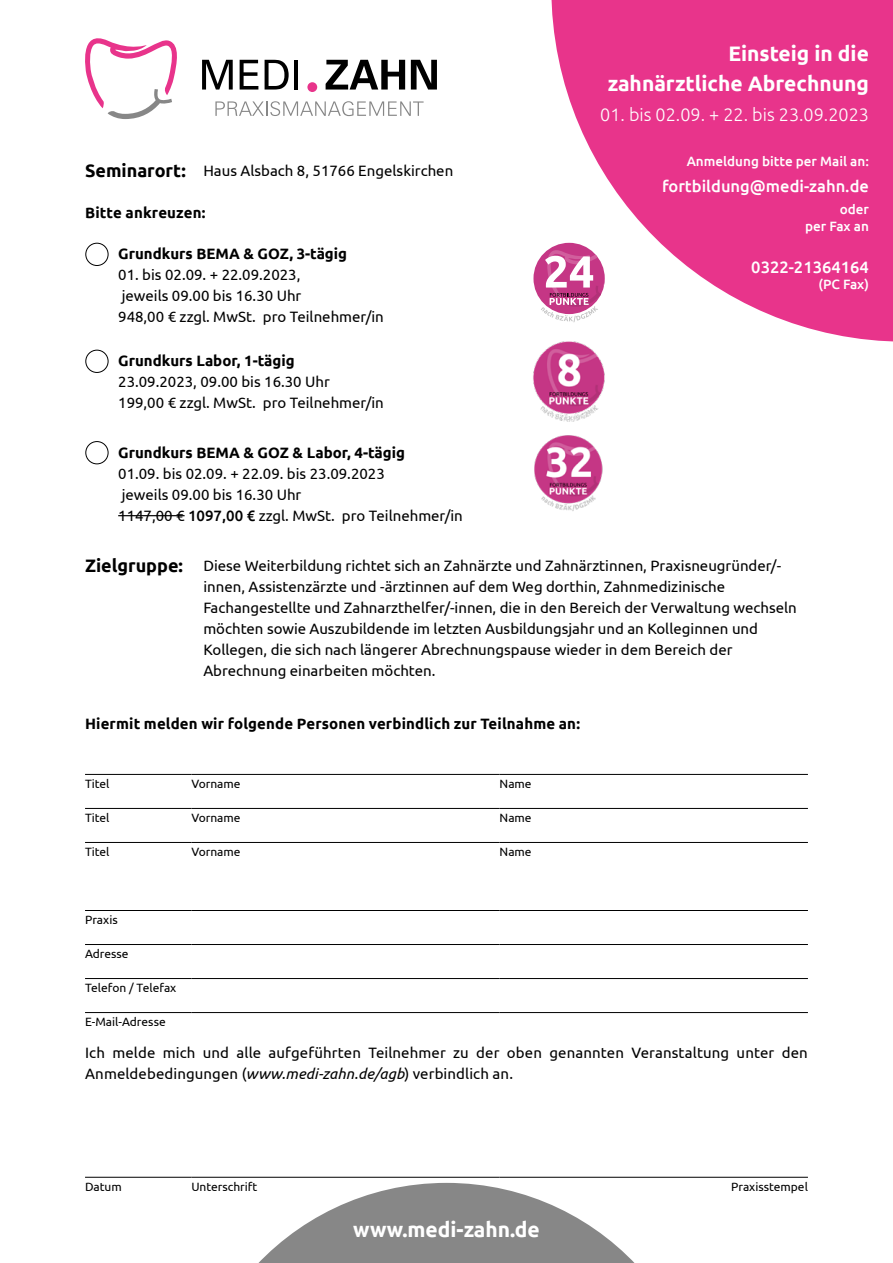
<style>
.page{position:relative;width:893px;height:1263px;background:#fff}
.page>*{position:absolute;margin:0;border:0;box-sizing:border-box;transform-origin:0 0}
.t1{font:700 21px/30px "Ubuntu";color:#fff;text-align:right}
.t2{font:300 18px "Ubuntu";color:#fff}
.t3{font:500 16.5px "Ubuntu";color:#fff}
.t4{font:15px/21px "Ubuntu";color:#000}
.t5{font:700 15px "Ubuntu";letter-spacing:.005em;color:#000}
.t6{font:500 13.5px/16.2px "Ubuntu";color:#fff;text-align:right}
.t7{font:12px "Ubuntu";color:#000}
.s1{font-weight:700;font-size:18px}
.s2{font-weight:500}
.s3{font-style:italic}
</style>
<div class="page">
<svg style="left:258px;top:1183px;width:377px;height:80px"></svg>
<hr style="left:85px;top:774px;width:106px;height:1px;background:#000">
<hr style="left:191px;top:774px;width:309px;height:1px;background:#000">
<hr style="left:500px;top:774px;width:308px;height:1px;background:#000">
<hr style="left:85px;top:808px;width:106px;height:1px;background:#000">
<hr style="left:191px;top:808px;width:309px;height:1px;background:#000">
<hr style="left:500px;top:808px;width:308px;height:1px;background:#000">
<hr style="left:85px;top:842px;width:106px;height:1px;background:#000">
<hr style="left:191px;top:842px;width:309px;height:1px;background:#000">
<hr style="left:500px;top:842px;width:308px;height:1px;background:#000">
<hr style="left:85px;top:910px;width:106px;height:1px;background:#000">
<hr style="left:191px;top:910px;width:309px;height:1px;background:#000">
<hr style="left:500px;top:910px;width:308px;height:1px;background:#000">
<hr style="left:85px;top:944px;width:106px;height:1px;background:#000">
<hr style="left:191px;top:944px;width:309px;height:1px;background:#000">
<hr style="left:500px;top:944px;width:308px;height:1px;background:#000">
<hr style="left:85px;top:978px;width:106px;height:1px;background:#000">
<hr style="left:191px;top:978px;width:309px;height:1px;background:#000">
<hr style="left:500px;top:978px;width:308px;height:1px;background:#000">
<hr style="left:85px;top:1012px;width:106px;height:1px;background:#000">
<hr style="left:191px;top:1012px;width:309px;height:1px;background:#000">
<hr style="left:500px;top:1012px;width:308px;height:1px;background:#000">
<hr style="left:85px;top:1177px;width:106px;height:1px;background:#000">
<hr style="left:191px;top:1177px;width:309px;height:1px;background:#000">
<hr style="left:500px;top:1177px;width:308px;height:1px;background:#000">
<div style="left:85px;top:243px;width:23px;height:23px;border:1px solid #000;border-radius:50%"></div>
<div style="left:85px;top:350px;width:23px;height:23px;border:1px solid #000;border-radius:50%"></div>
<div style="left:85px;top:441px;width:23px;height:23px;border:1px solid #000;border-radius:50%"></div>
<hr style="left:118px;top:515px;width:67px;height:1px;background:#000">
<div style="left:533px;top:243px;width:72px;height:71px;background:#c53685;border-radius:50%"></div>
<svg style="left:541px;top:250px;width:10px;height:67px"></svg>
<img style="left:533px;top:342px;width:72px;height:79px">
<img style="left:534px;top:435px;width:69px;height:76px">
<svg style="left:551px;top:0;width:342px;height:342px;fill:#e8348b"></svg>
<svg style="left:85px;top:38px;width:92px;height:81px"></svg>
<svg style="left:215px;top:101px;width:209px;height:15px"></svg>
<svg style="left:326px;top:60px;width:79px;height:30px"></svg>
<svg style="left:411px;top:60px;width:26px;height:30px"></svg>
<svg style="left:202px;top:60px;width:31px;height:30px"></svg>
<svg style="left:240px;top:60px;width:18px;height:30px"></svg>
<svg style="left:265px;top:60px;width:24px;height:30px"></svg>
<hr style="left:294px;top:60px;width:4px;height:30px;background:#000">
<div style="left:307px;top:82px;width:10px;height:10px;background:#e8348b;border-radius:50%"></div>
<p class="t4" style="left:85px;top:160px;width:370px"><span class="s1">Seminarort:</span> Haus Alsbach 8, 51766 Engelskirchen</p>
<p class="t5" style="left:85px;top:204px;width:122px">Bitte ankreuzen:</p>
<p class="t5" style="left:118px;top:245px;width:230px">Grundkurs BEMA &amp; GOZ, 3-tägig</p>
<p class="t4" style="left:118px;top:264px;width:267px">01. bis 02.09. + 22.09.2023,<br>jeweils 09.00 bis 16.30 Uhr<br>948,00 € zzgl. MwSt. pro Teilnehmer/in</p>
<p class="t5" style="left:118px;top:352px;width:178px">Grundkurs Labor, 1-tägig</p>
<p class="t4" style="left:118px;top:371px;width:267px">23.09.2023, 09.00 bis 16.30 Uhr<br>199,00 € zzgl. MwSt. pro Teilnehmer/in</p>
<p class="t5" style="left:118px;top:443px;width:288px">Grundkurs BEMA &amp; GOZ &amp; Labor, 4-tägig</p>
<p class="t4" style="left:118px;top:462px;width:346px">01.09. bis 02.09. + 22.09. bis 23.09.2023<br>jeweils 09.00 bis 16.30 Uhr<br>1147,00 € <span class="s2">1097,00 €</span> zzgl. MwSt. pro Teilnehmer/in</p>
<h1 class="t1" style="left:608px;top:38px;width:263px">Einsteig in die zahnärztliche Abrechnung</h1>
<p class="t2" style="left:600px;top:104px;width:270px">01. bis 02.09. + 22. bis 23.09.2023</p>
<p class="t6" style="left:687px;top:152px;width:184px">Anmeldung bitte per Mail an:</p>
<p class="t3" style="left:662px;top:176px;width:208px">fortbildung@medi-zahn.de</p>
<p class="t6" style="left:805px;top:201px;width:65px">oder<br>per Fax an</p>
<p class="t3" style="left:751px;top:257px;width:119px">0322-21364164</p>
<p class="t6" style="left:818px;top:276px;width:52px">(PC Fax)</p>
<p class="t4" style="left:203px;top:554px;width:595px;text-indent:-118px"><span class="s1">Zielgruppe:</span> Diese Weiterbildung richtet sich an Zahnärzte und Zahnärztinnen, Praxisneugründer/- innen, Assistenzärzte und -ärztinnen auf dem Weg dorthin, Zahnmedizinische Fachangestellte und Zahnarzthelfer/-innen, die in den Bereich der Verwaltung wechseln möchten sowie Auszubildende im letzten Ausbildungsjahr und an Kolleginnen und Kollegen, die sich nach längerer Abrechnungspause wieder in dem Bereich der Abrechnung einarbeiten möchten.</p>
<p class="t5" style="left:85px;top:714px;width:497px">Hiermit melden wir folgende Personen verbindlich zur Teilnahme an:</p>
<p class="t7" style="left:85px;top:776px;width:26px">Titel</p>
<p class="t7" style="left:191px;top:776px;width:51px">Vorname</p>
<p class="t7" style="left:500px;top:776px;width:34px">Name</p>
<p class="t7" style="left:85px;top:810px;width:26px">Titel</p>
<p class="t7" style="left:191px;top:810px;width:51px">Vorname</p>
<p class="t7" style="left:500px;top:810px;width:34px">Name</p>
<p class="t7" style="left:85px;top:844px;width:26px">Titel</p>
<p class="t7" style="left:191px;top:844px;width:51px">Vorname</p>
<p class="t7" style="left:500px;top:844px;width:34px">Name</p>
<p class="t7" style="left:85px;top:912px;width:34px">Praxis</p>
<p class="t7" style="left:85px;top:946px;width:45px">Adresse</p>
<p class="t7" style="left:85px;top:980px;width:93px">Telefon / Telefax</p>
<p class="t7" style="left:85px;top:1014px;width:82px">E-Mail-Adresse</p>
<p class="t4" style="left:85px;top:1042px;width:724px">Ich melde mich und alle aufgeführten Teilnehmer zu der oben genannten Veranstaltung unter den<br>Anmeldebedingungen (<span class="s3">www.medi-zahn.de/agb</span>) verbindlich an.</p>
<p class="t7" style="left:85px;top:1179px;width:38px">Datum</p>
<p class="t7" style="left:191px;top:1179px;width:68px">Unterschrift</p>
<p class="t7" style="left:731px;top:1179px;width:78px">Praxisstempel</p>
<h1 class="t1" style="left:353px;top:1214px;width:188px">www.medi-zahn.de</h1>
</div>
